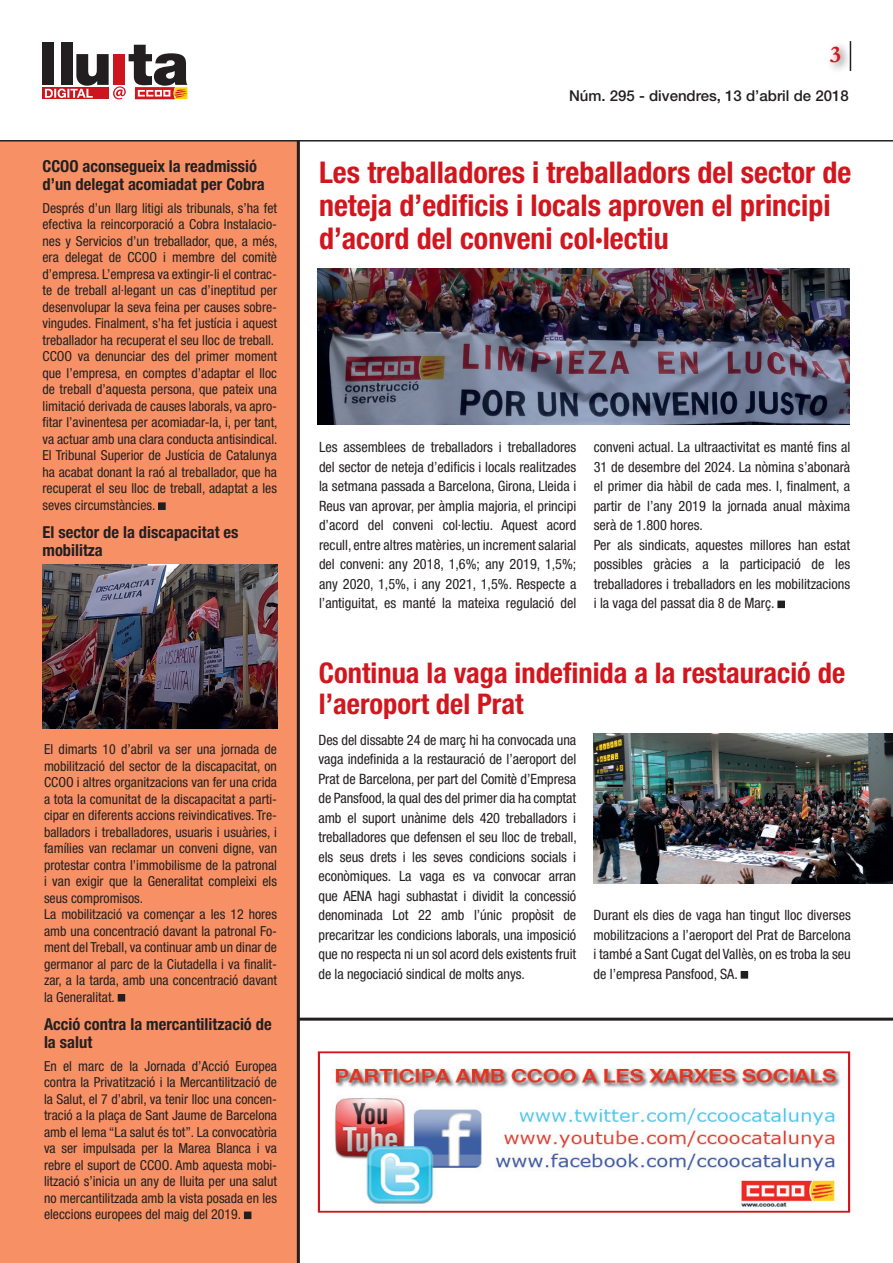
<style>
.page{position:relative;width:893px;height:1263px;background:#fff}
.page>*{position:absolute;margin:0;border:0;box-sizing:border-box;transform-origin:0 0}
.t1{font:700 condensed 30px/33px "Helvetica Neue";color:#d2161e}
.t2{font:700 condensed 28.5px/31.5px "Helvetica Neue";color:#d2161e}
.t3{font:700 24px "Garamond";color:#d2161e}
.t4{font:700 condensed 16.5px/18px "Helvetica Neue";color:#231f20}
.t5{font:500 15px "Helvetica Neue";color:#231f20}
.t6{font:condensed 14.25px/19.5px "Helvetica Neue";color:#231f20;text-align:justify}
.t7{font:condensed 13.8px/16.5px "Helvetica Neue";color:#231f20}
</style>
<div class="page">
<div style="left:0;top:141px;width:300px;height:1122px;background:#f79165"></div>
<div style="left:43px;top:43px;width:11px;height:42px;background:#231f20"></div>
<div style="left:61px;top:43px;width:12px;height:42px;background:#231f20"></div>
<div style="left:43px;top:87px;width:66px;height:12px;background:#d0232b"></div>
<svg style="left:45px;top:45px;width:142px;height:54px"></svg>
<div style="left:826px;top:42px;width:25px;height:31px;background:#231f20;opacity:.75"></div>
<hr style="left:850px;top:41px;width:1px;height:30px;background:#231f20">
<hr style="left:297px;top:140px;width:3px;height:1123px;background:#231f20">
<hr style="left:298px;top:1018px;width:595px;height:3px;background:#231f20">
<div style="left:158px;top:502px;width:8px;height:8px;border:2px solid #231f20"></div>
<img style="left:333px;top:1068px;width:507px;height:140px">
<div style="left:318px;top:1051px;width:532px;height:162px;border:2px solid #d2161e"></div>
<hr style="left:0;top:140px;width:893px;height:2px;background:#231f20">
<div style="left:777px;top:601px;width:8px;height:7px;border:2px solid #231f20"></div>
<div style="left:741px;top:971px;width:7px;height:8px;border:2px solid #231f20"></div>
<img style="left:593px;top:733px;width:300px;height:150px">
<div style="left:118px;top:994px;width:7px;height:7px;border:2px solid #231f20"></div>
<div style="left:244px;top:1211px;width:7px;height:8px;border:2px solid #231f20"></div>
<img style="left:43px;top:565px;width:234px;height:163px">
<img style="left:318px;top:268px;width:532px;height:156px">
<p class="t4" style="left:43px;top:157px;width:224px">CCOO aconsegueix la readmissió d’un delegat acomiadat per Cobra</p>
<p class="t7" style="left:43px;top:200px;width:237px">Després d’un llarg litigi als tribunals, s’ha fet efectiva la reincorporació a Cobra Instalacio&shy;nes y Servicios d’un treballador, que, a més, era delegat de CCOO i membre del comitè d’empresa. L’empresa va extingir-li el contrac&shy;te de treball al·legant un cas d’ineptitud per desenvolupar la seva feina per causes sobre&shy;vingudes. Finalment, s’ha fet justícia i aquest treballador ha recuperat el seu lloc de treball.<br>CCOO va denunciar des del primer moment que l’empresa, en comptes d’adaptar el lloc de treball d’aquesta persona, que pateix una limitació derivada de causes laborals, va apro&shy;fitar l’avinentesa per acomiadar-la, i, per tant, va actuar amb una clara conducta antisindical.<br>El Tribunal Superior de Justícia de Catalunya ha acabat donant la raó al treballador, que ha recuperat el seu lloc de treball, adaptat a les seves circumstàncies.</p>
<p class="t4" style="left:43px;top:523px;width:197px">El sector de la discapacitat es mobilitza</p>
<p class="t7" style="left:44px;top:741px;width:235px">El dimarts 10 d’abril va ser una jornada de mobilització del sector de la discapacitat, on CCOO i altres organitzacions van fer una crida a tota la comunitat de la discapacitat a parti&shy;cipar en diferents accions reivindicatives. Tre&shy;balladors i treballadores, usuaris i usuàries, i famílies van reclamar un conveni digne, van protestar contra l’immobilisme de la patronal i van exigir que la Generalitat compleixi els seus compromisos.<br>La mobilització va començar a les 12 hores amb una concentració davant la patronal Fo&shy;ment del Treball, va continuar amb un dinar de germanor al parc de la Ciutadella i va finalit&shy;zar, a la tarda, amb una concentració davant la Generalitat.</p>
<p class="t4" style="left:44px;top:1015px;width:229px">Acció contra la mercantilització de la salut</p>
<p class="t7" style="left:44px;top:1057px;width:235px;text-align:justify">En el marc de la Jornada d’Acció Europea contra la Privatització i la Mercantilització de la Salut, el 7 d’abril, va tenir lloc una concen&shy;tració a la plaça de Sant Jaume de Barcelona amb el lema “La salut és tot”. La convocatòria va ser impulsada per la Marea Blanca i va rebre el suport de CCOO. Amb aquesta mobi&shy;lització s’inicia un any de lluita per una salut no mercantilitzada amb la vista posada en les eleccions europees del maig del 2019.</p>
<h3 class="t3" style="left:830px;top:38px;width:13px">3</h3>
<p class="t5" style="left:569px;top:87px;width:281px">Núm. 295 - divendres, 13 d’abril de 2018</p>
<h1 class="t1" style="left:319px;top:155px;width:534px">Les treballadores i treballadors del sector de neteja d’edificis i locals aproven el principi d’acord del conveni col·lectiu</h1>
<p class="t6" style="left:319px;top:437px;width:259px">Les assemblees de treballadors i treballadores del sector de neteja d’edificis i locals realitzades la setmana passada a Barcelona, Girona, Lleida i Reus van aprovar, per àmplia majoria, el principi d’acord del conveni col·lectiu. Aquest acord recull, entre altres matèries, un increment salarial del conveni: any 2018, 1,6%; any 2019, 1,5%; any 2020, 1,5%, i any 2021, 1,5%. Respecte a l’antiguitat, es manté la mateixa regulació del</p>
<p class="t6" style="left:594px;top:437px;width:258px;text-align:left">conveni actual. La ultraactivitat es manté fins al 31 de desembre del 2024. La nòmina s’abonarà el primer dia hàbil de cada mes. I, finalment, a partir de l’any 2019 la jornada anual màxima serà de 1.800 hores.<br>Per als sindicats, aquestes millores han estat possibles gràcies a la participació de les treballadores i treballadors en les mobilitzacions i la vaga del passat dia 8 de Març.</p>
<h2 class="t2" style="left:319px;top:657px;width:528px">Continua la vaga indefinida a la restauració de l’aeroport del Prat</h2>
<p class="t6" style="left:318px;top:730px;width:260px">Des del dissabte 24 de març hi ha convocada una vaga indefinida a la restauració de l’aeroport del Prat de Barcelona, per part del Comitè d’Empresa de Pansfood, la qual des del primer dia ha comptat amb el suport unànime dels 420 treballadors i treballadores que defensen el seu lloc de treball, els seus drets i les seves condicions socials i econòmiques. La vaga es va convocar arran que AENA hagi subhastat i dividit la concessió denominada Lot 22 amb l’únic propòsit de precaritzar les condicions laborals, una imposició que no respecta ni un sol acord dels existents fruit de la negociació sindical de molts anys.</p>
<p class="t6" style="left:593px;top:905px;width:259px">Durant els dies de vaga han tingut lloc diverses mobilitzacions a l’aeroport del Prat de Barcelona i també a Sant Cugat del Vallès, on es troba la seu de l’empresa Pansfood, SA.</p>
</div>
